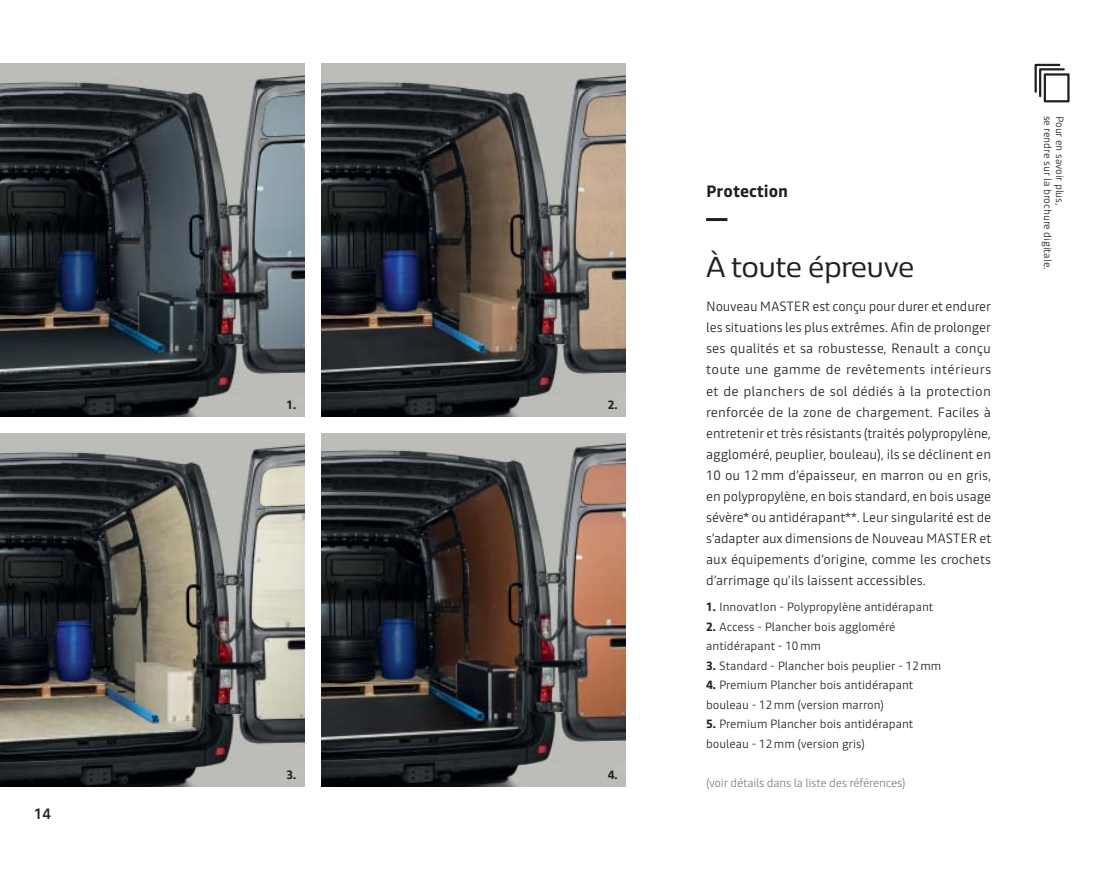
<style>
.page{position:relative;width:1106px;height:872px;background:#fff}
.page>*{position:absolute;margin:0;border:0;box-sizing:border-box;transform-origin:0 0}
.t1{font:30px "Renault Life";color:#231f20}
.t2{font:700 16.5px "Read";color:#231f20}
.t3{font:500 15px "Read";color:#231f20}
.t4{font:300 13.5px/21px "Read";color:#231f20;text-align:justify}
.t5{font:300 12px/19.5px "Read";color:#231f20}
.t6{font:300 12px "Read";letter-spacing:-.02em;color:#808285}
.t7{font:700 12px "Read";color:#231f20}
.t8{font:300 10.5px "Read";color:#231f20}
.s1{font-weight:700}
</style>
<div class="page">
<img style="left:321px;top:434px;width:304px;height:353px">
<img style="left:0;top:434px;width:304px;height:353px">
<img style="left:0;top:64px;width:304px;height:353px">
<img style="left:321px;top:64px;width:304px;height:353px">
<svg style="left:1034px;top:63px;width:31px;height:35px"></svg>
<div style="left:1044px;top:74px;width:24px;height:27px;background:#fff"></div>
<div style="left:1043px;top:73px;width:26px;height:29px;border:2px solid #231f20"></div>
<hr style="left:706px;top:218px;width:21px;height:3px;background:#231f20">
<p class="t3" style="left:34px;top:804px;width:18px">14</p>
<p class="t7" style="left:286px;top:401px;width:11px">1.</p>
<p class="t7" style="left:607px;top:401px;width:11px">2.</p>
<p class="t7" style="left:286px;top:771px;width:11px">3.</p>
<p class="t7" style="left:607px;top:771px;width:11px">4.</p>
<p class="t2" style="left:706px;top:185px;width:84px">Protection</p>
<h1 class="t1" style="left:706px;top:249px;width:209px">À toute épreuve</h1>
<p class="t4" style="left:706px;top:297px;width:287px">Nouveau MASTER est conçu pour durer et endurer les situations les plus extrêmes. Afin de prolonger ses qualités et sa robustesse, Renault a conçu toute une gamme de revêtements intérieurs et de planchers de sol dédiés à la protection renforcée de la zone de chargement. Faciles à entretenir et très résistants (traités polypropylène, aggloméré, peuplier, bouleau), ils se déclinent en 10 ou 12 mm d’épaisseur, en marron ou en gris, en polypropylène, en bois standard, en bois usage sévère* ou antidérapant**. Leur singularité est de s’adapter aux dimensions de Nouveau MASTER et aux équipements d’origine, comme les crochets d’arrimage qu’ils laissent accessibles.</p>
<p class="t5" style="left:706px;top:598px;width:229px"><span class="s1">1.</span> InnovatIon - Polypropylène antidérapant</p>
<p class="t5" style="left:706px;top:618px;width:191px"><span class="s1">2.</span> Access - Plancher bois aggloméré antidérapant - 10 mm</p>
<p class="t5" style="left:706px;top:657px;width:237px"><span class="s1">3.</span> Standard - Plancher bois peuplier - 12 mm</p>
<p class="t5" style="left:706px;top:676px;width:209px"><span class="s1">4.</span> Premium Plancher bois antidérapant bouleau - 12 mm (version marron)</p>
<p class="t5" style="left:706px;top:715px;width:209px"><span class="s1">5.</span> Premium Plancher bois antidérapant bouleau - 12 mm (version gris)</p>
<p class="t6" style="left:706px;top:778px;width:201px">(voir détails dans la liste des références)</p>
<p class="t8" style="left:1051px;top:115px;width:155px;rotate:90deg">se rendre sur la brochure digitale.</p>
<p class="t8" style="left:1063px;top:115px;width:91px;rotate:90deg">Pour en savoir plus,</p>
</div>
